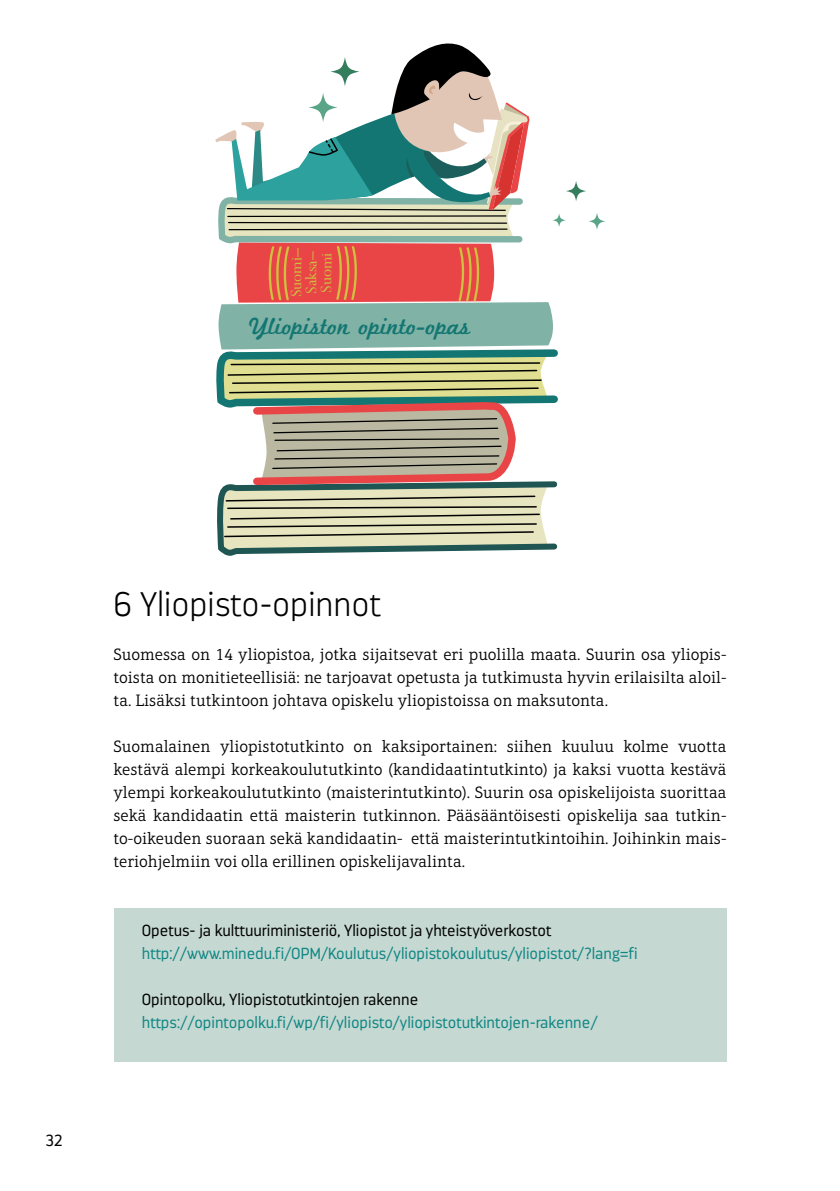
<style>
.page{position:relative;width:840px;height:1191px;background:#fff}
.page>*{position:absolute;margin:0;border:0;box-sizing:border-box;transform-origin:0 0}
.t1{font:200 34px "Darwin";color:#000}
.t2{font:24.4px "Marketing Script";color:#137672}
.t3{font:17.4px/15px "Perpetua";color:#cec13f}
.t4{font:300 16.8px/23px "Aptifer Slab LT Pro";color:#000;text-align:justify}
.t5{font:300 16px "Darwin";color:#108683}
.t6{font:300 16px "Darwin";color:#000}
</style>
<div class="page">
<div style="left:113px;top:908px;width:613px;height:153px;background:#c5d8d2"></div>
<svg style="left:215px;top:43px;width:343px;height:512px"></svg>
<svg style="left:308px;top:93px;width:29px;height:29px"></svg>
<svg style="left:552px;top:213px;width:13px;height:14px"></svg>
<svg style="left:588px;top:213px;width:17px;height:17px"></svg>
<svg style="left:330px;top:57px;width:29px;height:29px"></svg>
<svg style="left:565px;top:181px;width:21px;height:20px"></svg>
<p class="t3" style="left:288px;top:297px;width:50px;rotate:-89deg">Suomi–<br>Saksa–<br>Suomi</p>
<h2 class="t2" style="left:249px;top:311px;width:223px">Yliopiston opinto-opas</h2>
<p class="t6" style="left:45px;top:1131px;width:19px">32</p>
<h1 class="t1" style="left:113px;top:585px;width:268px">6 Yliopisto-opinnot</h1>
<p class="t4" style="left:113px;top:643px;width:614px">Suomessa on 14 yliopistoa, jotka sijaitsevat eri puolilla maata. Suurin osa yliopis&shy;toista on monitieteellisiä: ne tarjoavat opetusta ja tutkimusta hyvin erilaisilta aloil&shy;ta. Lisäksi tutkintoon johtava opiskelu yliopistoissa on maksutonta.</p>
<p class="t4" style="left:113px;top:735px;width:614px">Suomalainen yliopistotutkinto on kaksiportainen: siihen kuuluu kolme vuotta kestävä alempi korkeakoulututkinto (kandidaatintutkinto) ja kaksi vuotta kestävä ylempi korkeakoulututkinto (maisterintutkinto). Suurin osa opiskelijoista suorittaa sekä kandidaatin että maisterin tutkinnon. Pääsääntöisesti opiskelija saa tutkin&shy;to-oikeuden suoraan sekä kandidaatin- että maisterintutkintoihin. Joihinkin mais&shy;teriohjelmiin voi olla erillinen opiskelijavalinta.</p>
<p class="t6" style="left:142px;top:921px;width:410px">Opetus- ja kulttuuriministeriö, Yliopistot ja yhteistyöverkostot</p>
<p class="t5" style="left:142px;top:944px;width:497px">http://www.minedu.fi/OPM/Koulutus/yliopistokoulutus/yliopistot/?lang=fi</p>
<p class="t6" style="left:142px;top:990px;width:278px">Opintopolku, Yliopistotutkintojen rakenne</p>
<p class="t5" style="left:142px;top:1013px;width:457px">https://opintopolku.fi/wp/fi/yliopisto/yliopistotutkintojen-rakenne/</p>
</div>
